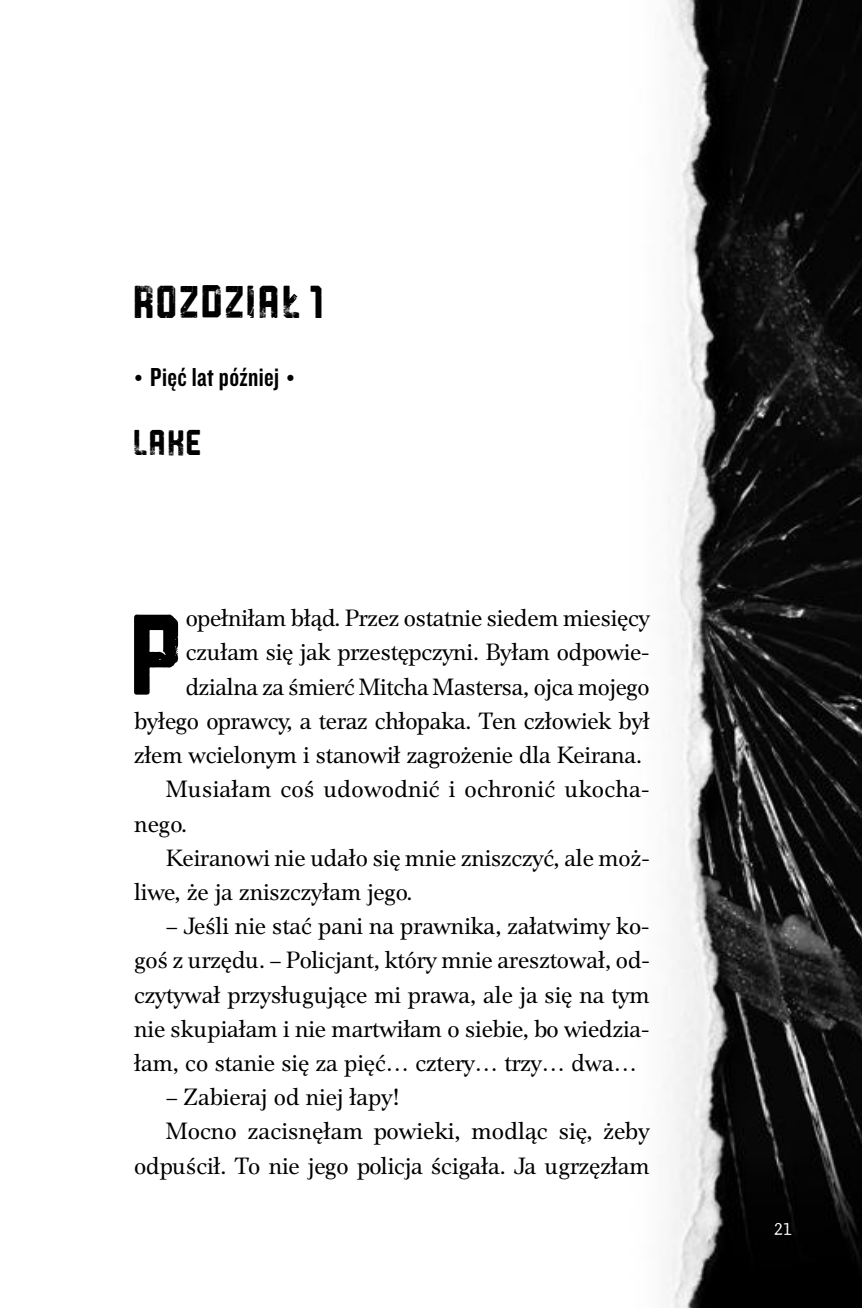
<style>
.page{position:relative;width:862px;height:1308px;background:#fff}
.page>*{position:absolute;margin:0;border:0;box-sizing:border-box;transform-origin:0 0}
.t1{font:100.8px "Skate Brand";color:#000}
.t2{font:40.5px "Skate Brand";letter-spacing:.075em;color:#000}
.t3{font:31.5px "Skate Brand";color:#000}
.t4{font:27px "Knockout 49 Liteweight";letter-spacing:.015em;color:#000}
.t5{font:24.75px/34.2px "Platea TTEFN";letter-spacing:-.005em;color:#000;text-align:justify}
.t6{font:15.75px "JMH Typewriter";color:#fff}
.s1{font-family:"Times New Roman";font-size:24.75px}
</style>
<div class="page">
<img style="left:667px;top:0;width:194px;height:1307px">
<svg style="left:286px;top:294px;width:11px;height:13px"></svg>
<h2 class="t2" style="left:134px;top:285px;width:191px">ROZDZIAL 1</h2>
<p class="t4" style="left:134px;top:359px;width:162px"><span class="s1">•</span> Pięć lat później <span class="s1">•</span></p>
<p class="t3" style="left:134px;top:429px;width:69px">LAKE</p>
<h1 class="t1" style="left:131px;top:612px;width:50px">P</h1>
<p class="t5" style="left:186px;top:601px;width:465px">opełniłam błąd. Przez ostatnie siedem miesięcy</p>
<p class="t5" style="left:186px;top:635px;width:465px">czułam się jak przestępczyni. Byłam odpowie-</p>
<p class="t5" style="left:186px;top:669px;width:465px">dzialna za śmierć Mitcha Mastersa, ojca mojego</p>
<p class="t5" style="left:134px;top:704px;width:517px">byłego oprawcy, a teraz chłopaka. Ten człowiek był</p>
<p class="t5" style="left:134px;top:738px;width:509px">złem wcielonym i stanowił zagrożenie dla Keirana.</p>
<p class="t5" style="left:166px;top:772px;width:485px">Musiałam coś udowodnić i ochronić ukocha-</p>
<p class="t5" style="left:134px;top:806px;width:55px">nego.</p>
<p class="t5" style="left:166px;top:840px;width:485px">Keiranowi nie udało się mnie zniszczyć, ale moż-</p>
<p class="t5" style="left:134px;top:875px;width:279px">liwe, że ja zniszczyłam jego.</p>
<p class="t5" style="left:134px;top:909px;width:517px;text-indent:32px">– Jeśli nie stać pani na prawnika, załatwimy ko&shy;goś z urzędu. – Policjant, który mnie aresztował, od&shy;czytywał przysługujące mi prawa, ale ja się na tym nie skupiałam i nie martwiłam o siebie, bo wiedzia&shy;łam, co stanie się za pięć… cztery… trzy… dwa…</p>
<p class="t5" style="left:166px;top:1080px;width:235px">– Zabieraj od niej łapy!</p>
<p class="t5" style="left:166px;top:1114px;width:485px">Mocno zacisnęłam powieki, modląc się, żeby</p>
<p class="t5" style="left:134px;top:1148px;width:517px">odpuścił. To nie jego policja ścigała. Ja ugrzęzłam</p>
<p class="t6" style="left:774px;top:1219px;width:19px">21</p>
</div>
